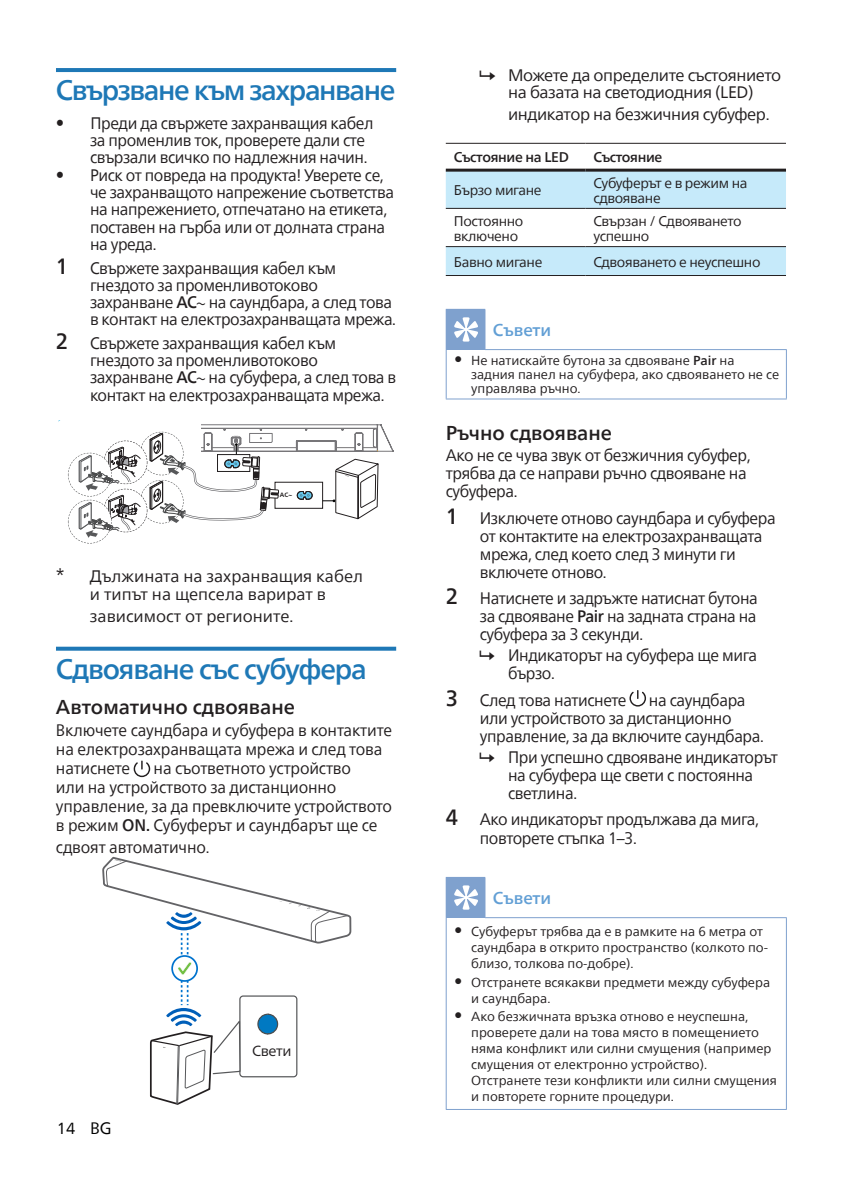
<style>
.page{position:relative;width:842px;height:1191px;background:#fff}
.page>*{position:absolute;margin:0;border:0;box-sizing:border-box;transform-origin:0 0}
.heading2{font:500 28px "Neue Frutiger World";letter-spacing:-.05em;color:#1e78b6}
.Body_Text__0{font:500 20px "Neue Frutiger World";color:#231f20}
.notes-caption-paragr{font:500 17px "Neue Frutiger World";color:#629fd5}
.Body_Text__0-2{font:16.6px/18px "Neue Frutiger World";letter-spacing:-.025em;color:#231f20;scale:.95 1}
.Body_Text__0-3{font:16.6px/17px "Neue Frutiger World";letter-spacing:-.025em;color:#231f20}
.List_Bullet-start{font:16.6px/18px "Neue Frutiger World";color:#231f20;text-align:center}
.t1{font:16px "Neue Frutiger World";color:#000}
.t2{font:14.8px "Neue Frutiger World";letter-spacing:-.02em;color:#231f20}
.Body_Text__0-4{font:14px/15px "Neue Frutiger World";letter-spacing:-.025em;color:#231f20}
.dfutableheader_black{font:500 14px "Neue Frutiger World";letter-spacing:-.025em;color:#231f20}
.t3{font:13px/16px "Neue Frutiger World";color:#231f20}
.t4{font:500 8.4px "Neue Frutiger World";color:#231f20}
.t5{font:700 6.4px "Neue Frutiger World";color:#231f20}
.s1{font-weight:500;font-size:18px}
.s2{font-weight:500;font-size:22px}
.s3{font-weight:500}
.s4{font-size:18px}
.s5{font-size:16.4px}
.s6{font-size:17px}
</style>
<div class="page">
<hr style="left:56px;top:68px;width:340px;height:4px;background:#1e78b6">
<svg style="left:56px;top:646px;width:340px;height:4px"></svg>
<svg style="left:68px;top:424px;width:325px;height:119px"></svg>
<div style="left:56px;top:417px;width:26px;height:21px;background:#fff;border-radius:50%"></div>
<svg style="left:134px;top:760px;width:16px;height:17px"></svg>
<svg style="left:102px;top:857px;width:249px;height:247px"></svg>
<svg style="left:446px;top:172px;width:340px;height:103px"></svg>
<hr style="left:446px;top:208px;width:139px;height:1px;background:#231f20">
<hr style="left:585px;top:208px;width:201px;height:1px;background:#231f20">
<hr style="left:446px;top:246px;width:139px;height:1px;background:#231f20">
<hr style="left:585px;top:246px;width:201px;height:1px;background:#231f20">
<hr style="left:446px;top:275px;width:139px;height:1px;background:#231f20">
<hr style="left:585px;top:275px;width:201px;height:1px;background:#231f20">
<hr style="left:446px;top:143px;width:139px;height:1px;background:#231f20">
<hr style="left:585px;top:143px;width:201px;height:1px;background:#231f20">
<hr style="left:446px;top:169px;width:139px;height:3px;background:#231f20">
<hr style="left:585px;top:169px;width:201px;height:3px;background:#231f20">
<div style="left:446px;top:309px;width:39px;height:40px;background:#7fa1ce"></div>
<hr style="left:786px;top:350px;width:1px;height:48px;background:#7fa1ce">
<hr style="left:446px;top:349px;width:1px;height:49px;background:#7fa1ce">
<hr style="left:446px;top:398px;width:39px;height:1px;background:#7fa1ce">
<hr style="left:485px;top:398px;width:302px;height:1px;background:#7fa1ce">
<hr style="left:485px;top:349px;width:302px;height:1px;background:#7fa1ce">
<hr style="left:485px;top:309px;width:1px;height:40px;background:#7fa1ce">
<svg style="left:454px;top:317px;width:24px;height:24px"></svg>
<svg style="left:629px;top:690px;width:17px;height:16px"></svg>
<div style="left:446px;top:877px;width:39px;height:40px;background:#7fa1ce"></div>
<hr style="left:786px;top:918px;width:1px;height:191px;background:#7fa1ce">
<hr style="left:446px;top:917px;width:1px;height:192px;background:#7fa1ce">
<hr style="left:485px;top:917px;width:302px;height:1px;background:#7fa1ce">
<hr style="left:446px;top:1109px;width:39px;height:1px;background:#7fa1ce">
<hr style="left:485px;top:1109px;width:302px;height:1px;background:#7fa1ce">
<hr style="left:485px;top:877px;width:1px;height:40px;background:#7fa1ce">
<svg style="left:454px;top:885px;width:24px;height:24px"></svg>
<p class="heading2" style="left:56px;top:67px;width:341px">Свързване към захранване</p>
<p class="Body_Text__0-2" style="left:90px;top:115px;width:300px;line-height:17px;text-indent:-34px"><span class="s1">•</span> Преди да свържете захранващия кабел за променлив ток, проверете дали сте свързали всичко по надлежния начин.</p>
<p class="Body_Text__0-2" style="left:90px;top:167px;width:322px;line-height:17px;text-indent:-34px"><span class="s1">•</span> Риск от повреда на продукта! Уверете се, че захранващото напрежение съответства на напрежението, отпечатано на етикета, поставен на гърба или от долната страна на уреда.</p>
<p class="Body_Text__0-2" style="left:90px;top:260px;width:324px;line-height:17px;text-indent:-34px"><span class="s2">1</span> Свържете захранващия кабел към гнездото за променливотоково захранване <span class="s3">AC</span>~ на саундбара, а след това в контакт на електрозахранващата мрежа.</p>
<p class="Body_Text__0-2" style="left:90px;top:335px;width:324px;line-height:17.2px;text-indent:-34px"><span class="s2">2</span> Свържете захранващия кабел към гнездото за променливотоково захранване <span class="s3">AC</span>~ на субуфера, а след това в контакт на електрозахранващата мрежа.</p>
<p class="t5" style="left:280px;top:489px;width:14px">AC~</p>
<p class="List_Bullet-start" style="left:56px;top:567px;width:309px"><span class="s4">*</span> Дължината на захранващия кабел и типът на щепсела варират в</p>
<p class="List_Bullet-start" style="left:90px;top:607px;width:205px">зависимост от регионите.</p>
<p class="heading2" style="left:56px;top:646px;width:312px">Сдвояване със субуфера</p>
<p class="Body_Text__0" style="left:56px;top:690px;width:241px">Автоматично сдвояване</p>
<p class="Body_Text__0-2" style="left:56px;top:721px;width:355px;line-height:19px">Включете саундбара и субуфера в контактите на електрозахранващата мрежа и след това натиснете</p>
<p class="t4" style="left:195px;top:592px;width:6px">1</p>
<p class="Body_Text__0-2" style="left:56px;top:759px;width:355px;line-height:19px;text-indent:98px">на съответното устройство<br>или на устройството за дистанционно управление, за да превключите устройството в режим <span class="s3">ON.</span> Субуферът и саундбарът ще се</p>
<p class="Body_Text__0-2" style="left:56px;top:838px;width:163px">сдвоят автоматично.</p>
<p class="t1" style="left:57px;top:1116px;width:56px">14 <span class="s5">BG</span></p>
<p class="t2" style="left:252px;top:1039px;width:41px">Свети</p>
<p class="Body_Text__0-3" style="left:508px;top:67px;width:275px">Можете да определите състоянието на базата на светодиодния (LED)</p>
<p class="Body_Text__0-3" style="left:508px;top:106px;width:263px">индикатор на безжичния субуфер.</p>
<p class="dfutableheader_black" style="left:454px;top:146px;width:117px">Състояние на LED</p>
<p class="dfutableheader_black" style="left:593px;top:146px;width:71px">Състояние</p>
<p class="Body_Text__0-4" style="left:454px;top:183px;width:89px">Бързо мигане</p>
<p class="Body_Text__0-4" style="left:593px;top:175px;width:156px">Субуферът е в режим на сдвояване</p>
<p class="Body_Text__0-4" style="left:454px;top:214px;width:71px">Постоянно включено</p>
<p class="Body_Text__0-4" style="left:593px;top:214px;width:150px">Свързан / Сдвояването успешно</p>
<p class="Body_Text__0-4" style="left:454px;top:255px;width:90px">Бавно мигане</p>
<p class="Body_Text__0-4" style="left:593px;top:255px;width:169px">Сдвояването е неуспешно</p>
<p class="notes-caption-paragr" style="left:493px;top:316px;width:60px">Съвети</p>
<p class="t3" style="left:471px;top:354px;width:309px;line-height:14px;text-indent:-17px"><span class="s6">•</span> Не натискайте бутона за сдвояване <span class="s3">Pair</span> на задния панел на субуфера, ако сдвояването не се управлява ръчно.</p>
<p class="Body_Text__0" style="left:446px;top:417px;width:168px">Ръчно сдвояване</p>
<p class="Body_Text__0-2" style="left:446px;top:447px;width:322px">Ако не се чува звук от безжичния субуфер, трябва да се направи ръчно сдвояване на субуфера.</p>
<p class="Body_Text__0-2" style="left:480px;top:509px;width:313px;text-indent:-34px"><span class="s2">1</span> Изключете отново саундбара и субуфера от контактите на електрозахранващата мрежа, след което след 3 минути ги включете отново.</p>
<p class="Body_Text__0-2" style="left:480px;top:590px;width:294px;text-align:justify;text-indent:-34px"><span class="s2">2</span> Натиснете и задръжте натиснат бутона за сдвояване <span class="s3">Pair</span> на задната страна на субуфера за 3 секунди.</p>
<p class="Body_Text__0-2" style="left:508px;top:646px;width:264px">Индикаторът на субуфера ще мига бързо.</p>
<p class="Body_Text__0-2" style="left:446px;top:691px;width:192px"><span class="s2">3</span> След това натиснете</p>
<p class="Body_Text__0-2" style="left:480px;top:691px;width:300px;text-indent:169px">на саундбара или устройството за дистанционно управление, за да включите саундбара.</p>
<p class="Body_Text__0-2" style="left:508px;top:748px;width:285px">При успешно сдвояване индикаторът на субуфера ще свети с постоянна светлина.</p>
<p class="Body_Text__0-2" style="left:480px;top:810px;width:295px;line-height:19px;text-indent:-34px"><span class="s2">4</span> Ако индикаторът продължава да мига, повторете стъпка 1–3.</p>
<p class="notes-caption-paragr" style="left:493px;top:884px;width:60px">Съвети</p>
<p class="t3" style="left:471px;top:923px;width:298px;text-indent:-17px"><span class="s6">•</span> Субуферът трябва да е в рамките на 6 метра от саундбара в открито пространство (колкото по&shy;близо, толкова по-добре).</p>
<p class="t3" style="left:471px;top:974px;width:300px;text-indent:-17px"><span class="s6">•</span> Отстранете всякакви предмети между субуфера и саундбара.</p>
<p class="t3" style="left:471px;top:1009px;width:307px;text-indent:-17px"><span class="s6">•</span> Ако безжичната връзка отново е неуспешна, проверете дали на това място в помещението няма конфликт или силни смущения (например смущения от електронно устройство).<br>Отстранете тези конфликти или силни смущения и повторете горните процедури.</p>
</div>
